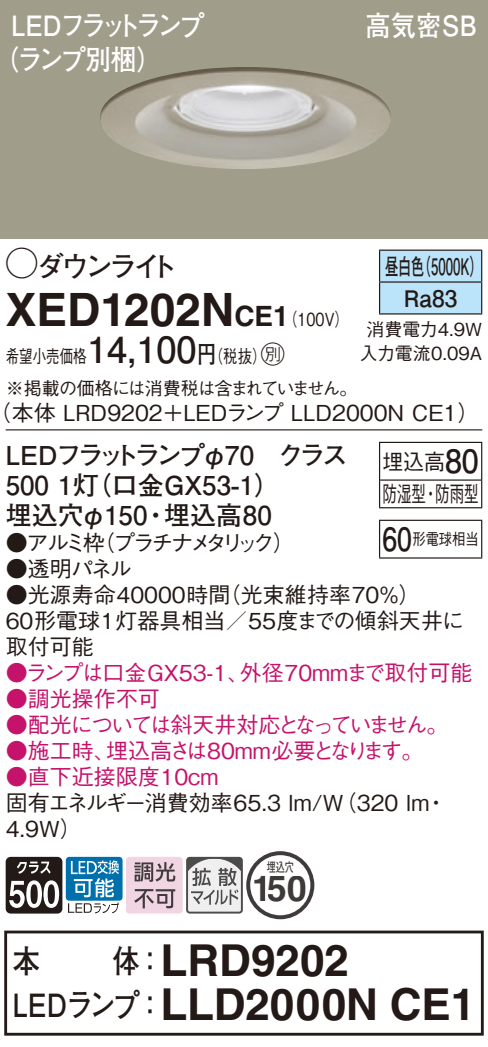
<style>
.page{position:relative;width:488px;height:1047px;background:#fff}
.page>*{position:absolute;margin:0;border:0;box-sizing:border-box;transform-origin:0 0}
.t1{font:700 46px "Helvetica LT Std";color:#231916}
.t2{font:700 44px "Helvetica LT Std";color:#231916}
.t3{font:700 36px "Futo Go B101 Pro";color:#231916}
.t4{font:700 36px "Helvetica LT Std";color:#3e3a39}
.t5{font:700 32px "Futo Go B101 Pro";color:#231916;scale:.85 1}
.t6{font:700 32px "Futo Go B101 Pro";color:#231916;scale:.95 1}
.t7{font:700 32px "Futo Go B101 Pro";color:#231916;scale:.83 1}
.t8{font:700 28px/34px "Futo Go B101 Pro";letter-spacing:-.12em;color:#fff;scale:.9 1}
.t9{font:700 28px "Futo Go B101 Pro";letter-spacing:-.15em;color:#231916}
.t10{font:700 28px "Futo Go B101 Pro";letter-spacing:-.06em;color:#fff;scale:.9 1}
.t11{font:700 28px "Helvetica LT Std";color:#231916}
.t12{font:700 26px "Futo Go B101 Pro";color:#231916}
.t13{font:700 26px "Futo Go B101 Pro";letter-spacing:-.145em;color:#231916}
.t14{font:24px "Ford Classification 1";color:#231916}
.t15{font:700 22.8px/32px "Futo Go B101 Pro";color:#231916;scale:.58 1}
.t16{font:500 22px/26px "Gothic BBB Pro";color:#231916}
.t17{font:500 22px "Gothic BBB Pro";color:#c5126b}
.t18{font:500 22px/26px "Gothic BBB Pro";letter-spacing:-.095em;color:#c5126b}
.t19{font:500 22px "Gothic BBB Pro";letter-spacing:-.22em;color:#231916}
.t20{font:500 22px/32.8px "Gothic BBB Pro";color:#231916;scale:.95 1}
.t21{font:500 18px/31.6px "Gothic BBB Pro";letter-spacing:-.04em;color:#231916;scale:.75 1}
.t22{font:500 18px/24px "Gothic BBB Pro";color:#231916;text-align:center}
.t23{font:500 18px "Gothic BBB Pro";color:#231916;scale:.8 1}
.t24{font:500 16px "Gothic BBB Pro";color:#231916;scale:.83 1}
.t25{font:13.2px "Futo Go B101 Pro Bold 90 pv RKSJ H";color:#3f3b3a;scale:.7 1}
.s1{font-family:"Ford Classification 1";font-weight:400;font-size:32px}
.s2{font-size:46px}
.s3{font-family:"Helvetica LT Std";font-weight:700;font-size:28px}
.s4{font-family:"Gothic BBB Pro";font-weight:500;font-size:18px}
.s5{font-family:"Futo Go B101 Pro";font-weight:700;font-size:24px}
.s6{color:#251b18}
</style>
<div class="page">
<div style="left:0;top:0;width:488px;height:238px;background:#a19d8b"></div>
<img style="left:100px;top:67px;width:291px;height:102px">
<div style="left:380px;top:251px;width:101px;height:62px;background:#bbe3f9"></div>
<hr style="left:379px;top:249px;width:103px;height:2px;background:#231916">
<hr style="left:379px;top:251px;width:1px;height:30px;background:#231916">
<hr style="left:481px;top:251px;width:1px;height:30px;background:#231916">
<hr style="left:379px;top:281px;width:103px;height:2px;background:#231916">
<hr style="left:379px;top:283px;width:1px;height:30px;background:#231916">
<hr style="left:481px;top:283px;width:1px;height:30px;background:#231916">
<hr style="left:379px;top:313px;width:103px;height:1px;background:#231916">
<hr style="left:6px;top:429px;width:476px;height:1px;background:#231916">
<hr style="left:379px;top:443px;width:1px;height:37px;background:#231916">
<svg style="left:379px;top:480px;width:1px;height:27px"></svg>
<hr style="left:379px;top:442px;width:103px;height:1px;background:#231916">
<hr style="left:380px;top:479px;width:101px;height:2px;background:#231916">
<hr style="left:481px;top:443px;width:1px;height:37px;background:#231916">
<svg style="left:481px;top:480px;width:1px;height:27px"></svg>
<hr style="left:379px;top:507px;width:103px;height:1px;background:#231916">
<hr style="left:379px;top:521px;width:1px;height:36px;background:#231916">
<hr style="left:379px;top:519px;width:103px;height:2px;background:#231916">
<hr style="left:481px;top:521px;width:1px;height:36px;background:#231916">
<hr style="left:379px;top:557px;width:103px;height:1px;background:#231916">
<svg style="left:6px;top:856px;width:56px;height:57px"></svg>
<div style="left:66px;top:856px;width:56px;height:44px;background:#0070ac;border-radius:3px"></div>
<svg style="left:68px;top:860px;width:51px;height:53px"></svg>
<svg style="left:126px;top:851px;width:188px;height:68px"></svg>
<div style="left:4px;top:930px;width:479px;height:105px;border:3px solid #231916"></div>
<p class="t8" style="left:-7px;top:5px;width:236px;text-indent:18px">LEDフラットランプ（ランプ別梱(</p>
<p class="t10" style="left:365px;top:3px;width:125px">高気密SB</p>
<p class="t9" style="left:6px;top:244px;width:174px"><span class="s1">A</span>ダウンライト</p>
<p class="t15" style="left:417px;top:247px;width:115px">（5000 (K</p>
<p class="t15" style="left:403px;top:247px;width:94px;text-indent:-19px">昼白色<br>Ra83</p>
<p class="t22" style="left:359px;top:315px;width:124px">消費電力4.9W入力電流0.09A</p>
<h1 class="t1" style="left:6px;top:281px;width:197px">XED1202</h1>
<p class="t11" style="left:201px;top:299px;width:74px"><span class="s2">N</span>CE</p>
<p class="t23" style="left:273px;top:304px;width:96px">（<span class="s3">1</span> 100 (V</p>
<h3 class="t3" style="left:87px;top:321px;width:111px">14,100</h3>
<p class="t14" style="left:252px;top:342px;width:34px">C<span class="s4">）</span></p>
<p class="t23" style="left:197px;top:342px;width:70px">（<span class="s5">円</span>税抜</p>
<p class="t21" style="left:6px;top:338px;width:470px">希望小売価格<br>※掲載の価格には消費税は含まれていません。</p>
<p class="t16" style="left:-10px;top:397px;width:491px">（本体 LRD9202＋LEDランプ LLD2000N CE1(</p>
<p class="t13" style="left:6px;top:434px;width:343px">LEDフラットランプφ70　クラス</p>
<p class="t12" style="left:6px;top:464px;width:276px">500 （灯1 口金GX53-1(</p>
<p class="t12" style="left:164px;top:494px;width:109px">埋込高80</p>
<p class="t12" style="left:6px;top:494px;width:143px">埋込穴φ150</p>
<p class="t19" style="left:93px;top:525px;width:203px">（プラチナメタリック(</p>
<p class="t12" style="left:143px;top:494px;width:27px">・</p>
<p class="t16" style="left:6px;top:527px;width:101px">●アルミ枠</p>
<p class="t16" style="left:6px;top:553px;width:128px">●透明パネル</p>
<h3 class="t6" style="left:445px;top:435px;width:37px">80</h3>
<p class="t20" style="left:382px;top:442px;width:103px">埋込高<br>防湿型・防雨型</p>
<p class="t24" style="left:412px;top:526px;width:81px">形電球相当</p>
<h3 class="t7" style="left:382px;top:513px;width:37px">60</h3>
<p class="t16" style="left:219px;top:579px;width:203px">（光束維持率70％(</p>
<p class="t16" style="left:6px;top:579px;width:460px">●光源寿命40000時間<br>60形電球1灯器具相当／55度までの傾斜天井に取付可能</p>
<p class="t17" style="left:240px;top:655px;width:234px">外径70mmまで取付可能</p>
<p class="t17" style="left:6px;top:655px;width:245px">●ランプは口金GX53-1、</p>
<p class="t17" style="left:6px;top:681px;width:156px">●調光操作不可</p>
<p class="t18" style="left:106px;top:709px;width:344px;text-indent:-100px">●配光については斜天井対応となっていません。埋込高さは80mm必要となります。</p>
<p class="t17" style="left:6px;top:733px;width:112px">●施工時、</p>
<p class="t17" style="left:6px;top:759px;width:214px">●直下近接限度10cm</p>
<p class="t16" style="left:6px;top:787px;width:425px">固有エネルギー消費効率65.3 lm （W/ 320 lm<br>4.9W(</p>
<p class="t16" style="left:425px;top:787px;width:23px">・</p>
<p class="t25" style="left:266px;top:856px;width:41px">埋込穴</p>
<h3 class="t4" style="left:252px;top:866px;width:57px"><span class="s6">1</span>50</h3>
<h3 class="t5" style="left:13px;top:935px;width:34px">本</h3>
<h3 class="t5" style="left:113px;top:935px;width:62px">体：</h3>
<h2 class="t2" style="left:160px;top:933px;width:190px">LRD9202</h2>
<h3 class="t5" style="left:13px;top:979px;width:179px">LEDランプ：</h3>
<h2 class="t2" style="left:160px;top:977px;width:316px">LLD2000N CE1</h2>
</div>
